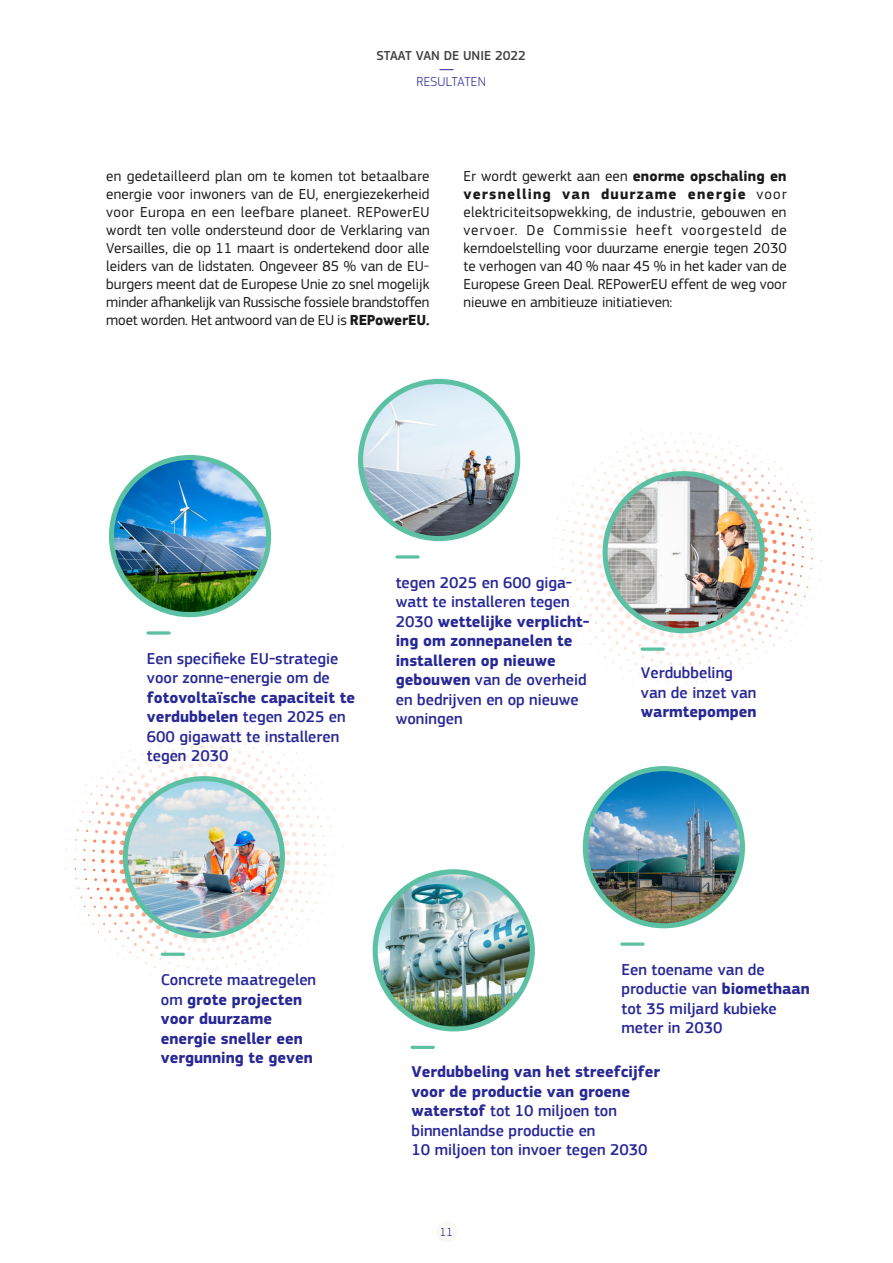
<style>
.page{position:relative;width:893px;height:1263px;background:#fff}
.page>*{position:absolute;margin:0;border:0;box-sizing:border-box;transform-origin:0 0}
.t1{font:500 16.2px/19.5px "EC Square Sans Pro";color:#282896}
.t2{font:700 16.2px/19.5px "EC Square Sans Pro";color:#282896}
.Body_text{font:15px/18px "EC Square Sans Pro";letter-spacing:-.01em;color:#1a1a1a;text-align:justify}
.t3{font:500 13.5px "EC Square Sans Pro";color:#414042}
.t4{font:300 13.5px "EC Square Sans Pro";letter-spacing:.02em;color:#282896}
.t5{font:300 12.15px "EC Square Sans Pro";color:#282896}
.s1{font-weight:700}
.s2{font-weight:500}
</style>
<div class="page">
<svg style="left:440px;top:69px;width:13px;height:1px"></svg>
<svg style="left:65px;top:718px;width:279px;height:270px"></svg>
<svg style="left:543px;top:423px;width:279px;height:269px"></svg>
<div style="left:109px;top:455px;width:162px;height:162px;background:#5cc1a3;border-radius:50%"></div>
<div style="left:123px;top:776px;width:162px;height:162px;background:#5cc1a3;border-radius:50%"></div>
<div style="left:358px;top:379px;width:162px;height:162px;background:#5cc1a3;border-radius:50%"></div>
<div style="left:373px;top:869px;width:162px;height:162px;background:#5cc1a3;border-radius:50%"></div>
<div style="left:603px;top:471px;width:162px;height:162px;background:#5cc1a3;border-radius:50%"></div>
<div style="left:583px;top:766px;width:162px;height:162px;background:#5cc1a3;border-radius:50%"></div>
<img style="left:114px;top:460px;width:152px;height:152px;border-radius:74px">
<img style="left:363px;top:384px;width:152px;height:152px;border-radius:76px">
<img style="left:608px;top:476px;width:152px;height:152px;border-radius:76px">
<img style="left:588px;top:771px;width:152px;height:152px;border-radius:75px">
<img style="left:378px;top:874px;width:152px;height:152px;border-radius:76px">
<img style="left:128px;top:781px;width:152px;height:152px;border-radius:75px">
<svg style="left:148px;top:631px;width:21px;height:4px"></svg>
<svg style="left:397px;top:555px;width:21px;height:4px"></svg>
<svg style="left:642px;top:647px;width:21px;height:4px"></svg>
<hr style="left:162px;top:953px;width:21px;height:3px;background:#5cc1a3">
<hr style="left:412px;top:1046px;width:21px;height:3px;background:#5cc1a3">
<svg style="left:622px;top:942px;width:21px;height:4px"></svg>
<div style="left:436px;top:1221px;width:21px;height:21px;background:#fbf9f3;border-radius:50%"></div>
<p class="t3" style="left:377px;top:48px;width:151px">STAAT VAN DE UNIE 2022</p>
<p class="t4" style="left:417px;top:74px;width:71px">RESULTATEN</p>
<p class="Body_text" style="left:106px;top:167px;width:325px">en gedetailleerd plan om te komen tot betaalbare energie voor inwoners van de EU, energiezekerheid voor Europa en een leefbare planeet. REPowerEU wordt ten volle ondersteund door de Verklaring van Versailles, die op 11 maart is ondertekend door alle leiders van de lidstaten. Ongeveer 85 % van de EU&shy;burgers meent dat de Europese Unie zo snel mogelijk minder afhankelijk van Russische fossiele brandstoffen moet worden. Het antwoord van de EU is <span class="s1">REPowerEU.</span></p>
<p class="Body_text" style="left:463px;top:167px;width:325px">Er wordt gewerkt aan een <span class="s1">enorme opschaling en versnelling van duurzame energie</span> voor elektriciteitsopwekking, de industrie, gebouwen en vervoer. De Commissie heeft voorgesteld de kerndoelstelling voor duurzame energie tegen 2030 te verhogen van 40 % naar 45 % in het kader van de Europese Green Deal. REPowerEU effent de weg voor nieuwe en ambitieuze initiatieven:</p>
<p class="t1" style="left:147px;top:649px;width:210px">Een specifieke EU-strategie voor zonne-energie om de <span class="s1">fotovoltaïsche capaciteit te verdubbelen</span> tegen 2025 en<br>600 gigawatt te installeren tegen 2030</p>
<p class="t1" style="left:396px;top:573px;width:195px">tegen 2025 en 600 giga&shy;watt te installeren tegen<br>2030 <span class="s1">wettelijke verplicht&shy;ing om zonnepanelen te installeren op nieuwe gebouwen</span> van de overheid en bedrijven en op nieuwe woningen</p>
<p class="t1" style="left:641px;top:664px;width:117px">Verdubbeling van de inzet van <span class="s1">warmtepompen</span></p>
<p class="t2" style="left:161px;top:970px;width:157px"><span class="s2">Concrete maatregelen om</span> grote projecten voor duurzame energie sneller een vergunning te geven</p>
<p class="t1" style="left:622px;top:960px;width:190px">Een toename van de productie van <span class="s1">biomethaan </span>tot 35 miljard kubieke meter in 2030</p>
<p class="t1" style="left:411px;top:1062px;width:250px"><span class="s1">Verdubbeling van het streefcijfer voor de productie van groene waterstof</span> tot 10 miljoen ton binnenlandse productie en<br>10 miljoen ton invoer tegen 2030</p>
<p class="t5" style="left:440px;top:1225px;width:15px">11</p>
</div>
